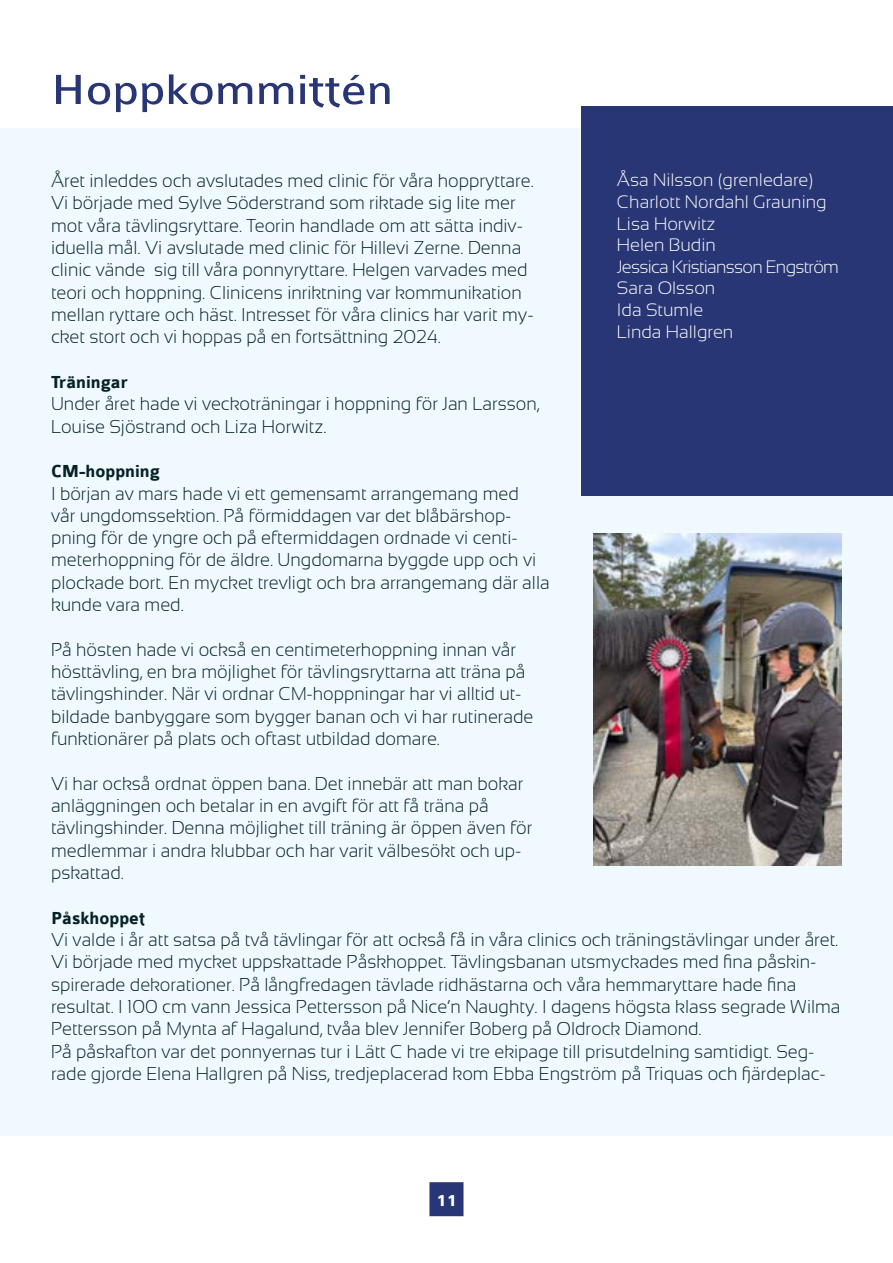
<style>
.page{position:relative;width:893px;height:1263px;background:#fff}
.page>*{position:absolute;margin:0;border:0;box-sizing:border-box;transform-origin:0 0}
.t1{font:45px "Colaborate";color:#283675;scale:1.15 1}
.t2{font:300 18.6px/22.4px "Sansation";color:#062224}
.t3{font:700 18.6px "Colaborate";color:#062224}
.t4{font:300 18px/21.6px "Sansation";color:#fff}
.t5{font:700 18px "Colaborate";color:#fff}
</style>
<div class="page">
<div style="left:0;top:128px;width:893px;height:1007px;background:#eff9fe"></div>
<div style="left:582px;top:106px;width:311px;height:390px;background:#283675"></div>
<div style="left:430px;top:1183px;width:33px;height:32px;background:#283675"></div>
<div style="left:429px;top:1182px;width:34px;height:34px;border:2px solid #283675"></div>
<img style="left:593px;top:534px;width:249px;height:332px">
<h1 class="t1" style="left:51px;top:66px;width:299px">Hoppkommittén</h1>
<p class="t4" style="left:617px;top:169px;width:224px">Åsa Nilsson (grenledare)<br>Charlott Nordahl Grauning<br>Lisa Horwitz<br>Helen Budin<br>Jessica Kristiansson Engström<br>Sara Olsson<br>Ida Stumle<br>Linda Hallgren</p>
<p class="t2" style="left:51px;top:169px;width:484px">Året inleddes och avslutades med clinic för våra hoppryttare.<br>Vi började med Sylve Söderstrand som riktade sig lite mer mot våra tävlingsryttare. Teorin handlade om att sätta indiv&shy;iduella mål. Vi avslutade med clinic för Hillevi Zerne. Denna clinic vände sig till våra ponnyryttare. Helgen varvades med teori och hoppning. Clinicens inriktning var kommunikation mellan ryttare och häst. Intresset för våra clinics har varit my&shy;cket stort och vi hoppas på en fortsättning 2024.</p>
<p class="t3" style="left:51px;top:372px;width:78px">Träningar</p>
<p class="t2" style="left:51px;top:393px;width:490px">Under året hade vi veckoträningar i hoppning för Jan Larsson,<br>Louise Sjöstrand och Liza Horwitz.</p>
<p class="t3" style="left:51px;top:462px;width:111px">CM-hoppning</p>
<p class="t2" style="left:51px;top:482px;width:500px">I början av mars hade vi ett gemensamt arrangemang med<br>vår ungdomssektion. På förmiddagen var det blåbärshop&shy;pning för de yngre och på eftermiddagen ordnade vi centi&shy;meterhoppning för de äldre. Ungdomarna byggde upp och vi plockade bort. En mycket trevligt och bra arrangemang där alla kunde vara med.</p>
<p class="t2" style="left:51px;top:638px;width:484px">På hösten hade vi också en centimeterhoppning innan vår hösttävling, en bra möjlighet för tävlingsryttarna att träna på tävlingshinder. När vi ordnar CM-hoppningar har vi alltid ut&shy;bildade banbyggare som bygger banan och vi har rutinerade funktionärer på plats och oftast utbildad domare.</p>
<p class="t2" style="left:51px;top:772px;width:483px">Vi har också ordnat öppen bana. Det innebär att man bokar anläggningen och betalar in en avgift för att få träna på tävlingshinder. Denna möjlighet till träning är öppen även för medlemmar i andra klubbar och har varit välbesökt och up&shy;pskattad.</p>
<p class="t3" style="left:51px;top:908px;width:95px">Påskhoppet</p>
<p class="t2" style="left:51px;top:928px;width:791px">Vi valde i år att satsa på två tävlingar för att också få in våra clinics och träningstävlingar under året.<br>Vi började med mycket uppskattade Påskhoppet. Tävlingsbanan utsmyckades med fina påskin&shy;spirerade dekorationer. På långfredagen tävlade ridhästarna och våra hemmaryttare hade fina resultat. I 100 cm vann Jessica Pettersson på Nice’n Naughty. I dagens högsta klass segrade Wilma Pettersson på Mynta af Hagalund, tvåa blev Jennifer Boberg på Oldrock Diamond.<br>På påskafton var det ponnyernas tur i Lätt C hade vi tre ekipage till prisutdelning samtidigt. Seg&shy;rade gjorde Elena Hallgren på Niss, tredjeplacerad kom Ebba Engström på Triquas och fjärdeplac-</p>
<p class="t5" style="left:436px;top:1191px;width:22px">11</p>
</div>
